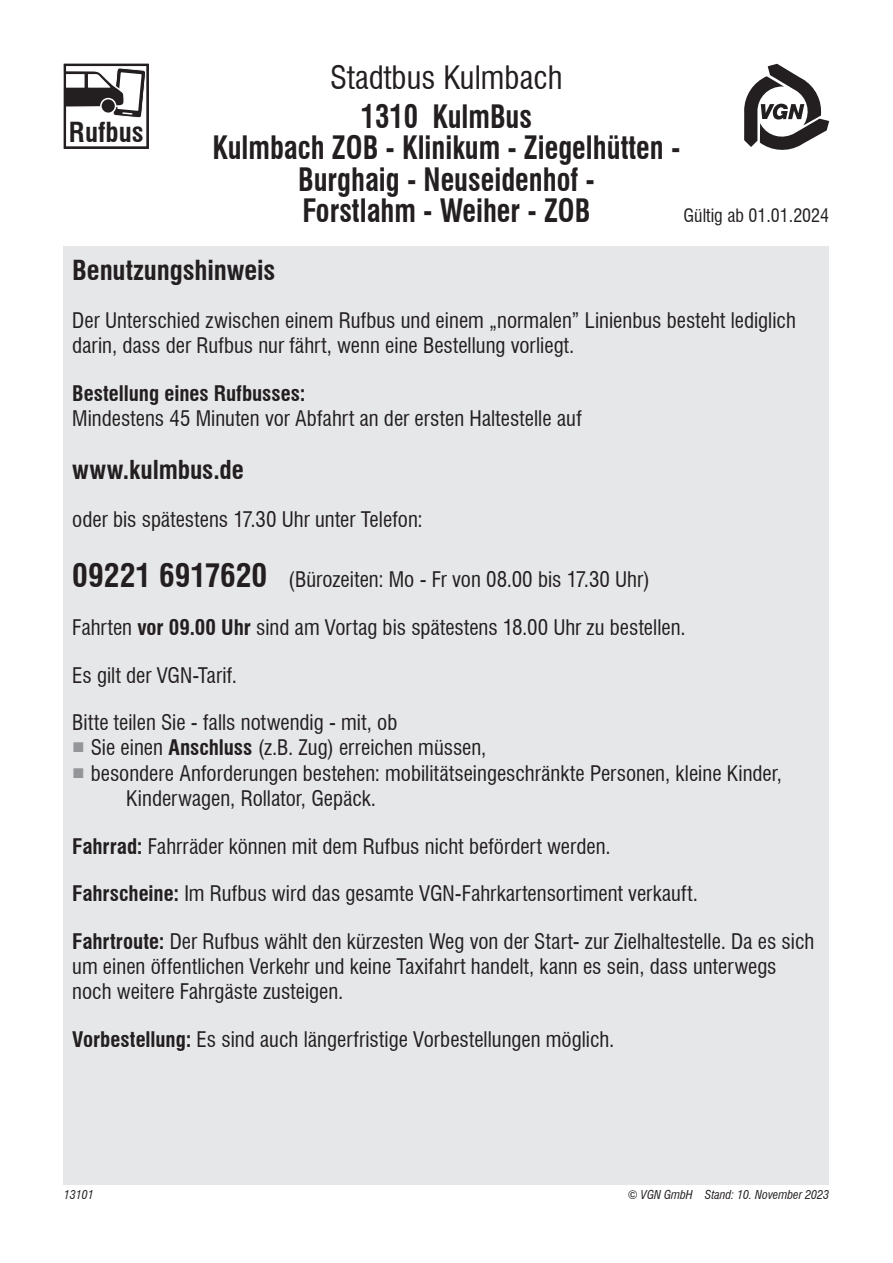
<style>
.page{position:relative;width:893px;height:1263px;background:#fff}
.page>*{position:absolute;margin:0;border:0;box-sizing:border-box;transform-origin:0 0}
.t1{font:700 condensed 31.5px/31.5px "Swiss 721 BT";color:#231f20;text-align:center;scale:.91 1}
.t2{font:condensed 31.5px "Swiss 721 BT";color:#231f20}
.t3{font:700 condensed 27px "Swiss 721 BT";letter-spacing:-.005em;color:#231f20}
.t4{font:700 condensed 25.5px "Swiss 721 BT";letter-spacing:-.005em;color:#231f20}
.t5{font:condensed 21px/25.2px "Swiss 721 BT";color:#231f20}
.t6{font:700 condensed 21px "Swiss 721 BT";color:#231f20}
.t7{font:condensed 18px "Swiss 721 BT";color:#231f20}
.t8{font:italic condensed 12px "Swiss 721 BT";color:#231f20}
.s1{font-weight:700;font-size:31.5px}
.s2{font-weight:700}
.s3{font-family:"Arial";font-weight:700;font-stretch:normal;color:#939598}
</style>
<div class="page">
<div style="left:64px;top:246px;width:765px;height:938px;background:#e6e7e9"></div>
<svg style="left:744px;top:64px;width:85px;height:86px"></svg>
<svg style="left:64px;top:64px;width:85px;height:85px"></svg>
<p class="t3" style="left:69px;top:116px;width:76px">Rufbus</p>
<h1 class="t2" style="left:330px;top:59px;width:234px">Stadtbus Kulmbach</h1>
<h1 class="t1" style="left:213px;top:101px;width:516px">1310 KulmBus<br>Kulmbach ZOB - Klinikum - Ziegelhütten -<br>Burghaig - Neuseidenhof -<br>Forstlahm - Weiher - ZOB</h1>
<p class="t7" style="left:684px;top:205px;width:147px">Gültig ab 01.01.2024</p>
<p class="t3" style="left:72px;top:254px;width:205px">Benutzungshinweis</p>
<p class="t5" style="left:72px;top:308px;width:725px">Der Unterschied zwischen einem Rufbus und einem „normalen” Linienbus besteht lediglich darin, dass der Rufbus nur fährt, wenn eine Bestellung vorliegt.</p>
<p class="t6" style="left:72px;top:381px;width:235px">Bestellung eines Rufbusses:</p>
<p class="t5" style="left:72px;top:406px;width:511px">Mindestens 45 Minuten vor Abfahrt an der ersten Haltestelle auf</p>
<p class="t4" style="left:72px;top:455px;width:173px">www.kulmbus.de</p>
<p class="t5" style="left:72px;top:507px;width:352px">oder bis spätestens 17.30 Uhr unter Telefon:</p>
<p class="t5" style="left:72px;top:567px;width:579px"><span class="s1">09221 6917620</span> (Bürozeiten: Mo - Fr von 08.00 bis 17.30 Uhr)</p>
<p class="t5" style="left:72px;top:615px;width:615px">Fahrten <span class="s2">vor 09.00 Uhr</span> sind am Vortag bis spätestens 18.00 Uhr zu bestellen.</p>
<p class="t5" style="left:72px;top:662px;width:166px">Es gilt der VGN-Tarif.</p>
<p class="t5" style="left:72px;top:710px;width:327px">Bitte teilen Sie - falls notwendig - mit, ob</p>
<p class="t5" style="left:72px;top:735px;width:416px"><span class="s3">■</span> Sie einen <span class="s2">Anschluss</span> (z.B. Zug) erreichen müssen,</p>
<p class="t5" style="left:126px;top:760px;width:657px;text-indent:-54px"><span class="s3">■</span> besondere Anforderungen bestehen: mobilitätseingeschränkte Personen, kleine Kinder,<br>Kinderwagen, Rollator, Gepäck.</p>
<p class="t5" style="left:72px;top:833px;width:540px"><span class="s2">Fahrrad:</span> Fahrräder können mit dem Rufbus nicht befördert werden.</p>
<p class="t5" style="left:72px;top:881px;width:627px"><span class="s2">Fahrscheine:</span> Im Rufbus wird das gesamte VGN-Fahrkartensortiment verkauft.</p>
<p class="t5" style="left:72px;top:929px;width:744px"><span class="s2">Fahrtroute:</span> Der Rufbus wählt den kürzesten Weg von der Start- zur Zielhaltestelle. Da es sich um einen öffentlichen Verkehr und keine Taxifahrt handelt, kann es sein, dass unterwegs noch weitere Fahrgäste zusteigen.</p>
<p class="t5" style="left:72px;top:1027px;width:544px"><span class="s2">Vorbestellung:</span> Es sind auch längerfristige Vorbestellungen möglich.</p>
<p class="t8" style="left:64px;top:1187px;width:31px">13101</p>
<p class="t8" style="left:628px;top:1187px;width:203px">© VGN GmbH Stand: 10. November 2023</p>
</div>
